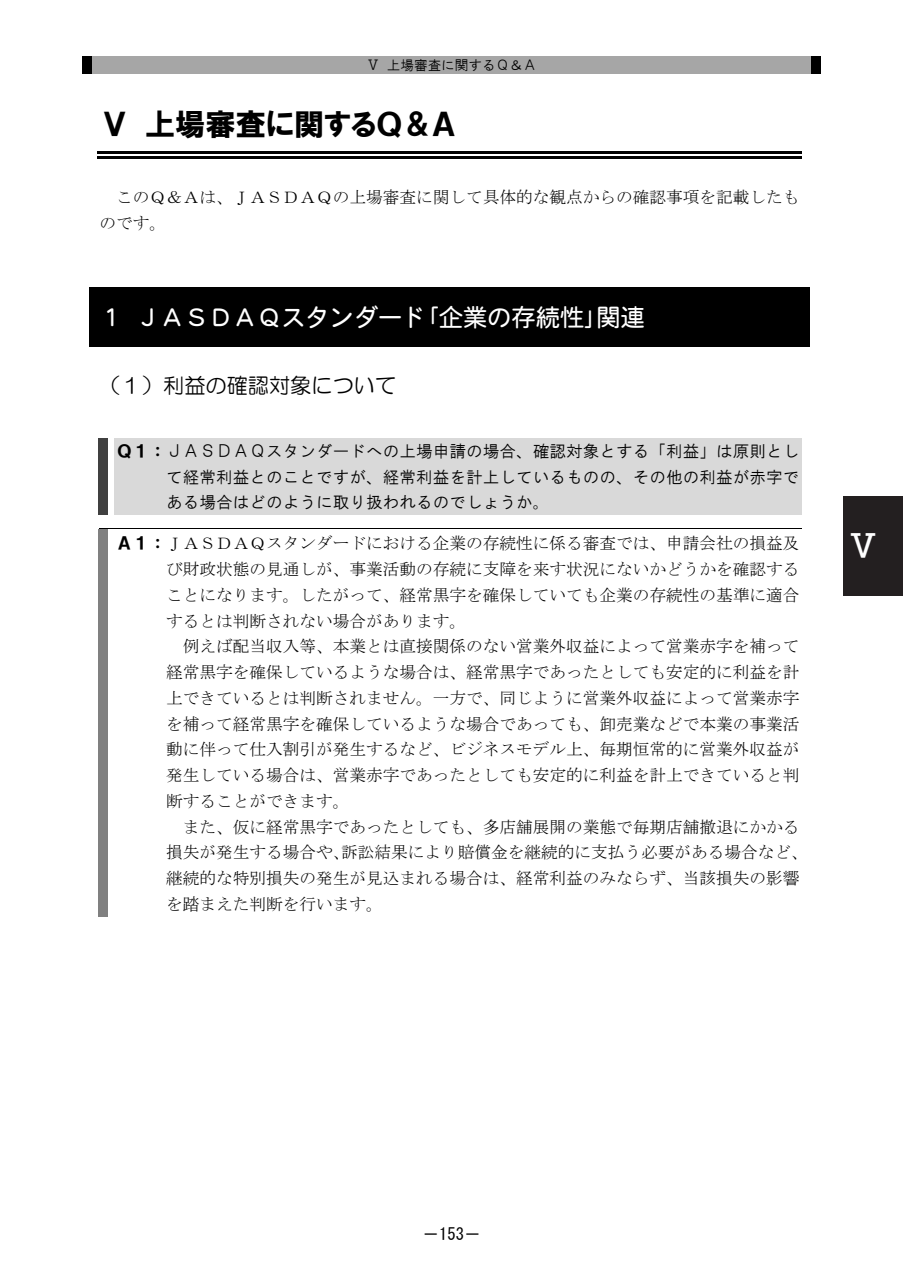
<style>
.page{position:relative;width:903px;height:1275px;background:#fff}
.page>*{position:absolute;margin:0;border:0;box-sizing:border-box;transform-origin:0 0}
.t1{font:35px "MS Gothic";color:#fff}
.t2{font:30.28px "HGP Soei Kakugothic UB";color:#000}
.t3{font:24.32px "HG Heisei Marugothictai W4";color:#fff}
.t4{font:21.18px "HG Maru Gothic MPRO";color:#000}
.t5{font:16.62px/25.7px "MS Mincho";color:#000}
.t6{font:16.62px/25.7px "HG Gothic M";color:#000;text-align:justify}
.t7{font:16.62px "MS Gothic";color:#000}
.t8{font:13.65px "HG Gothic M";color:#000}
.s1{font-family:"HG Soei Kakugothic UB"}
</style>
<div class="page">
<div style="left:91px;top:56px;width:721px;height:18px;background:#a6a6a6"></div>
<div style="left:82px;top:56px;width:9px;height:18px;background:#000"></div>
<div style="left:812px;top:56px;width:9px;height:18px;background:#000"></div>
<hr style="left:97px;top:156px;width:704px;height:3px;background:#000">
<hr style="left:97px;top:152px;width:704px;height:2px;background:#000">
<div style="left:91px;top:289px;width:716px;height:55px;background:#000"></div>
<hr style="left:89px;top:287px;width:721px;height:2px;background:#000">
<hr style="left:89px;top:344px;width:721px;height:2px;background:#000">
<hr style="left:89px;top:289px;width:2px;height:55px;background:#000">
<hr style="left:807px;top:289px;width:3px;height:55px;background:#000">
<div style="left:114px;top:438px;width:687px;height:26px;background:#d9d9d9"></div>
<div style="left:99px;top:438px;width:9px;height:26px;background:#404040"></div>
<div style="left:114px;top:464px;width:687px;height:26px;background:#d9d9d9"></div>
<div style="left:99px;top:464px;width:9px;height:26px;background:#404040"></div>
<div style="left:114px;top:490px;width:687px;height:25px;background:#d9d9d9"></div>
<div style="left:99px;top:490px;width:9px;height:25px;background:#404040"></div>
<hr style="left:99px;top:528px;width:702px;height:1px;background:#000">
<div style="left:99px;top:529px;width:9px;height:27px;background:#808080"></div>
<div style="left:99px;top:556px;width:9px;height:26px;background:#808080"></div>
<div style="left:99px;top:582px;width:9px;height:26px;background:#808080"></div>
<div style="left:99px;top:608px;width:9px;height:25px;background:#808080"></div>
<div style="left:99px;top:633px;width:9px;height:26px;background:#808080"></div>
<div style="left:99px;top:659px;width:9px;height:26px;background:#808080"></div>
<div style="left:99px;top:685px;width:9px;height:26px;background:#808080"></div>
<div style="left:99px;top:711px;width:9px;height:25px;background:#808080"></div>
<div style="left:99px;top:736px;width:9px;height:26px;background:#808080"></div>
<div style="left:99px;top:762px;width:9px;height:26px;background:#808080"></div>
<div style="left:99px;top:788px;width:9px;height:26px;background:#808080"></div>
<div style="left:99px;top:814px;width:9px;height:25px;background:#808080"></div>
<div style="left:99px;top:839px;width:9px;height:26px;background:#808080"></div>
<div style="left:99px;top:865px;width:9px;height:26px;background:#808080"></div>
<div style="left:99px;top:891px;width:9px;height:26px;background:#808080"></div>
<div style="left:843px;top:496px;width:60px;height:99px;background:#231f20"></div>
<p class="t8" style="left:366px;top:58px;width:172px">Ⅴ 上場審査に関するＱ＆Ａ</p>
<p class="t2" style="left:100px;top:109px;width:357px">Ⅴ 上場審査に関するＱ＆Ａ</p>
<p class="t5" style="left:100px;top:184px;width:701px;text-indent:17px">このＱ＆Ａは、ＪＡＳＤＡＱの上場審査に関して具体的な観点からの確認事項を記載したものです。</p>
<p class="t3" style="left:100px;top:305px;width:547px">１ ＪＡＳＤＡＱスタンダード｢企業の存続性｣関連</p>
<p class="t4" style="left:100px;top:375px;width:298px">（１）利益の確認対象について</p>
<p class="t6" style="left:166px;top:438px;width:635px;text-indent:-50px"><span class="s1">Ｑ１：</span>ＪＡＳＤＡＱスタンダードへの上場申請の場合、確認対象とする「利益」は原則として経常利益とのことですが、経常利益を計上しているものの、その他の利益が赤字である場合はどのように取り扱われるのでしょうか。</p>
<p class="t5" style="left:116px;top:530px;width:685px"><span class="s1">Ａ１：</span>ＪＡＳＤＡＱスタンダードにおける企業の存続性に係る審査では、申請会社の損益及</p>
<p class="t5" style="left:166px;top:556px;width:635px">び財政状態の見通しが、事業活動の存続に支障を来す状況にないかどうかを確認する</p>
<p class="t5" style="left:166px;top:582px;width:635px">ことになります。したがって、経常黒字を確保していても企業の存続性の基準に適合</p>
<p class="t5" style="left:166px;top:608px;width:301px">するとは判断されない場合があります。</p>
<p class="t5" style="left:183px;top:633px;width:618px">例えば配当収入等、本業とは直接関係のない営業外収益によって営業赤字を補って</p>
<p class="t5" style="left:166px;top:659px;width:635px">経常黒字を確保しているような場合は、経常黒字であったとしても安定的に利益を計</p>
<p class="t5" style="left:166px;top:685px;width:635px">上できているとは判断されません。一方で、同じように営業外収益によって営業赤字</p>
<p class="t5" style="left:166px;top:711px;width:635px">を補って経常黒字を確保しているような場合であっても、卸売業などで本業の事業活</p>
<p class="t5" style="left:166px;top:736px;width:635px">動に伴って仕入割引が発生するなど、ビジネスモデル上、毎期恒常的に営業外収益が</p>
<p class="t5" style="left:166px;top:762px;width:635px">発生している場合は、営業赤字であったとしても安定的に利益を計上できていると判</p>
<p class="t5" style="left:166px;top:788px;width:185px">断することができます。</p>
<p class="t5" style="left:183px;top:814px;width:618px">また、仮に経常黒字であったとしても、多店舗展開の業態で毎期店舗撤退にかかる</p>
<p class="t5" style="left:166px;top:839px;width:643px">損失が発生する場合や、訴訟結果により賠償金を継続的に支払う必要がある場合など、</p>
<p class="t5" style="left:166px;top:865px;width:635px">継続的な特別損失の発生が見込まれる場合は、経常利益のみならず、当該損失の影響</p>
<p class="t5" style="left:166px;top:891px;width:218px">を踏まえた判断を行います。</p>
<h1 class="t1" style="left:846px;top:528px;width:31px">Ⅴ</h1>
<p class="t7" style="left:422px;top:1226px;width:60px">－153－</p>
</div>
